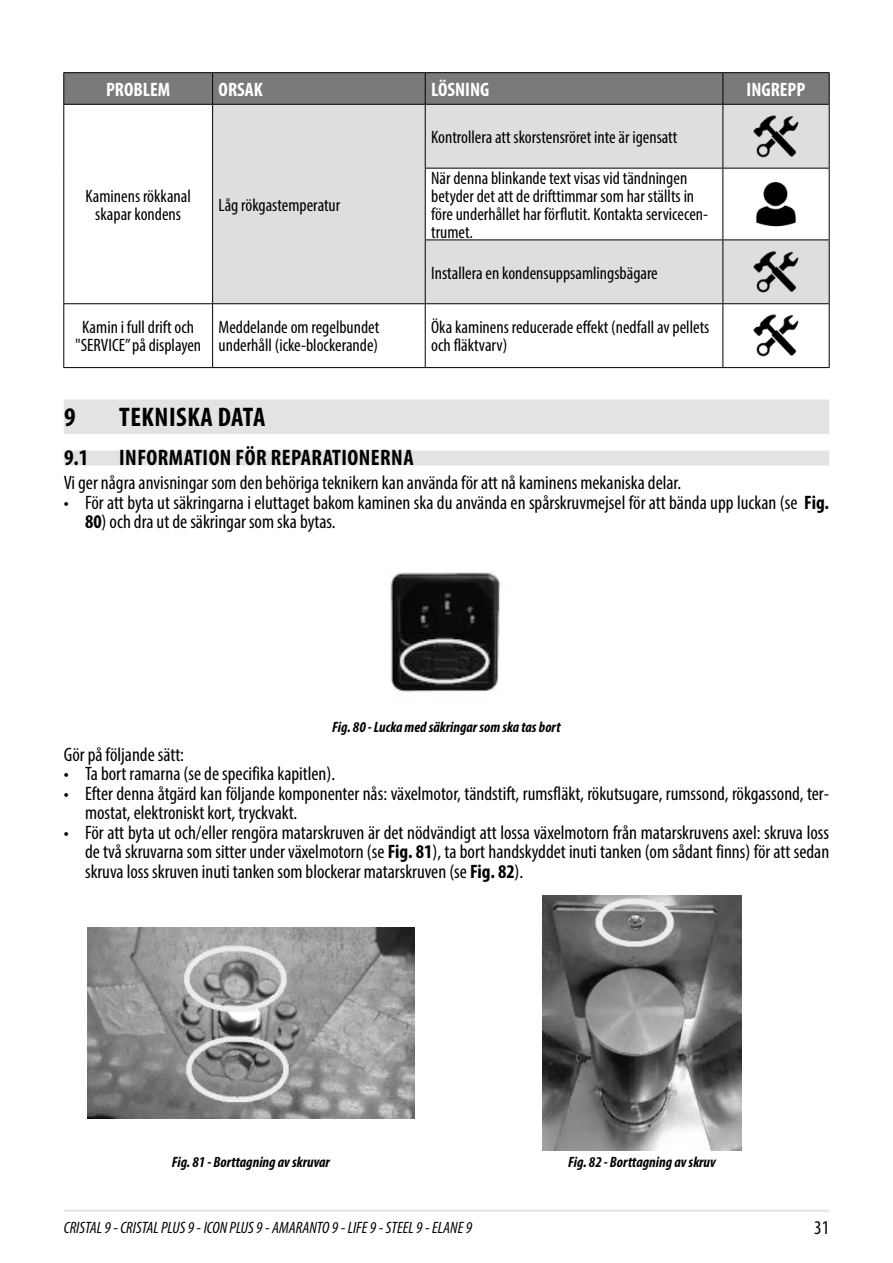
<style>
.page{position:relative;width:893px;height:1263px;background:#fff}
.page>*{position:absolute;margin:0;border:0;box-sizing:border-box;transform-origin:0 0}
.t1{font:700 condensed 27px "Myriad Pro";letter-spacing:.02em;color:#000}
.t2{font:700 condensed 22.5px "Myriad Pro";letter-spacing:.02em;color:#000}
.t3{font:condensed 19.5px/19.5px "Myriad Pro";color:#000}
.t4{font:700 condensed 19.5px "Myriad Pro";color:#fff}
.t5{font:condensed 18px/18px "Myriad Pro";color:#000}
.t6{font:italic condensed 16.5px "Myriad Pro";color:#000}
.t7{font:italic 700 condensed 15px "Myriad Pro";color:#000}
.s1{font-weight:700}
</style>
<div class="page">
<hr style="left:64px;top:1209px;width:765px;height:3px;background:#e6e6e6">
<div style="left:64px;top:400px;width:765px;height:34px;background:#e3e3e3"></div>
<div style="left:64px;top:450px;width:765px;height:15px;background:#e3e3e3"></div>
<svg style="left:64px;top:73px;width:765px;height:31px;background:#787878"></svg>
<svg style="left:213px;top:105px;width:616px;height:198px;fill:#dedede"></svg>
<hr style="left:63px;top:72px;width:150px;height:1px;background:#000">
<hr style="left:63px;top:73px;width:1px;height:31px;background:#000">
<hr style="left:63px;top:104px;width:150px;height:1px;background:#000">
<hr style="left:213px;top:72px;width:212px;height:1px;background:#000">
<hr style="left:212px;top:73px;width:1px;height:31px;background:#000">
<hr style="left:213px;top:104px;width:212px;height:1px;background:#000">
<hr style="left:425px;top:72px;width:298px;height:1px;background:#000">
<hr style="left:425px;top:73px;width:1px;height:31px;background:#000">
<hr style="left:425px;top:104px;width:298px;height:1px;background:#000">
<hr style="left:723px;top:72px;width:107px;height:1px;background:#000">
<hr style="left:722px;top:73px;width:1px;height:31px;background:#000">
<hr style="left:829px;top:73px;width:1px;height:31px;background:#000">
<hr style="left:723px;top:104px;width:107px;height:1px;background:#000">
<hr style="left:722px;top:105px;width:1px;height:63px;background:#000">
<hr style="left:829px;top:105px;width:1px;height:63px;background:#000">
<hr style="left:425px;top:168px;width:298px;height:1px;background:#000">
<hr style="left:723px;top:168px;width:107px;height:1px;background:#000">
<hr style="left:722px;top:168px;width:1px;height:72px;background:#000">
<hr style="left:829px;top:168px;width:1px;height:72px;background:#000">
<hr style="left:425px;top:240px;width:298px;height:1px;background:#000">
<hr style="left:723px;top:240px;width:107px;height:1px;background:#000">
<hr style="left:722px;top:240px;width:1px;height:63px;background:#000">
<hr style="left:829px;top:240px;width:1px;height:63px;background:#000">
<hr style="left:63px;top:304px;width:1px;height:63px;background:#000">
<hr style="left:63px;top:367px;width:150px;height:1px;background:#000">
<hr style="left:212px;top:304px;width:1px;height:63px;background:#000">
<hr style="left:213px;top:367px;width:212px;height:1px;background:#000">
<hr style="left:425px;top:303px;width:298px;height:1px;background:#000">
<hr style="left:425px;top:304px;width:1px;height:63px;background:#000">
<hr style="left:425px;top:367px;width:298px;height:1px;background:#000">
<hr style="left:723px;top:303px;width:107px;height:1px;background:#000">
<hr style="left:722px;top:304px;width:1px;height:63px;background:#000">
<hr style="left:829px;top:304px;width:1px;height:63px;background:#000">
<hr style="left:723px;top:367px;width:107px;height:1px;background:#000">
<hr style="left:425px;top:105px;width:1px;height:63px;background:#000">
<hr style="left:425px;top:168px;width:1px;height:72px;background:#000">
<hr style="left:425px;top:240px;width:1px;height:63px;background:#000">
<hr style="left:213px;top:303px;width:212px;height:1px;background:#000">
<hr style="left:63px;top:105px;width:1px;height:63px;background:#000">
<hr style="left:212px;top:105px;width:1px;height:63px;background:#000">
<hr style="left:63px;top:168px;width:1px;height:72px;background:#000">
<hr style="left:212px;top:168px;width:1px;height:72px;background:#000">
<hr style="left:63px;top:240px;width:1px;height:63px;background:#000">
<hr style="left:212px;top:240px;width:1px;height:63px;background:#000">
<hr style="left:63px;top:303px;width:150px;height:1px;background:#000">
<img style="left:746px;top:106px;width:60px;height:60px">
<img style="left:746px;top:174px;width:60px;height:60px">
<img style="left:746px;top:242px;width:60px;height:60px">
<img style="left:753px;top:314px;width:46px;height:43px">
<img style="left:390px;top:572px;width:111px;height:120px">
<img style="left:87px;top:927px;width:328px;height:192px">
<img style="left:542px;top:895px;width:200px;height:256px">
<p class="t4" style="left:106px;top:77px;width:66px">PROBLEM</p>
<p class="t4" style="left:219px;top:77px;width:46px">ORSAK</p>
<p class="t4" style="left:431px;top:77px;width:60px">LÖSNING</p>
<p class="t4" style="left:747px;top:77px;width:60px">INGREPP</p>
<p class="t5" style="left:86px;top:187px;width:107px;text-align:center">Kaminens rökkanal skapar kondens</p>
<p class="t5" style="left:219px;top:196px;width:123px">Låg rökgastemperatur</p>
<p class="t5" style="left:431px;top:128px;width:248px">Kontrollera att skorstensröret inte är igensatt</p>
<p class="t5" style="left:431px;top:169px;width:279px">När denna blinkande text visas vid tändningen betyder det att de drifttimmar som har ställts in före underhållet har förflutit. Kontakta servicecen&shy;trumet.</p>
<p class="t5" style="left:431px;top:263px;width:228px">Installera en kondensuppsamlingsbägare</p>
<p class="t5" style="left:75px;top:318px;width:128px;text-align:center">Kamin i full drift och "SERVICE” på displayen</p>
<p class="t5" style="left:219px;top:318px;width:162px">Meddelande om regelbundet underhåll (icke-blockerande)</p>
<p class="t5" style="left:431px;top:318px;width:280px">Öka kaminens reducerade effekt (nedfall av pellets och fläktvarv)</p>
<h1 class="t1" style="left:64px;top:400px;width:13px">9</h1>
<h1 class="t1" style="left:119px;top:400px;width:148px">TEKNISKA DATA</h1>
<p class="t2" style="left:64px;top:444px;width:26px">9.1</p>
<p class="t2" style="left:119px;top:444px;width:296px">INFORMATION FÖR REPARATIONERNA</p>
<p class="t3" style="left:64px;top:473px;width:619px">Vi ger några anvisningar som den behöriga teknikern kan använda för att nå kaminens mekaniska delar.</p>
<p class="t3" style="left:64px;top:492px;width:767px">• För att byta ut säkringarna i eluttaget bakom kaminen ska du använda en spårskruvmejsel för att bända upp luckan (se <span class="s1">Fig.</span></p>
<p class="t3" style="left:85px;top:512px;width:252px"><span class="s1">80</span>) och dra ut de säkringar som ska bytas.</p>
<p class="t7" style="left:332px;top:717px;width:230px">Fig. 80 - Lucka med säkringar som ska tas bort</p>
<p class="t3" style="left:64px;top:744px;width:122px">Gör på följande sätt:</p>
<p class="t3" style="left:64px;top:764px;width:273px">• Ta bort ramarna (se de specifika kapitlen).</p>
<p class="t3" style="left:85px;top:783px;width:746px;text-indent:-21px">• Efter denna åtgärd kan följande komponenter nås: växelmotor, tändstift, rumsfläkt, rökutsugare, rumssond, rökgassond, ter&shy;mostat, elektroniskt kort, tryckvakt.</p>
<p class="t3" style="left:85px;top:822px;width:746px;text-align:justify;text-indent:-21px">• För att byta ut och/eller rengöra matarskruven är det nödvändigt att lossa växelmotorn från matarskruvens axel: skruva loss de två skruvarna som sitter under växelmotorn (se <span class="s1">Fig. 81</span>), ta bort handskyddet inuti tanken (om sådant finns) för att sedan skruva loss skruven inuti tanken som blockerar matarskruven (se <span class="s1">Fig. 82</span>).</p>
<p class="t7" style="left:172px;top:1153px;width:160px">Fig. 81 - Borttagning av skruvar</p>
<p class="t7" style="left:568px;top:1153px;width:149px">Fig. 82 - Borttagning av skruv</p>
<p class="t6" style="left:64px;top:1217px;width:410px">CRISTAL 9 - CRISTAL PLUS 9 - ICON PLUS 9 - AMARANTO 9 - LIFE 9 - STEEL 9 - ELANE 9</p>
<p class="t3" style="left:814px;top:1218px;width:17px">31</p>
</div>
